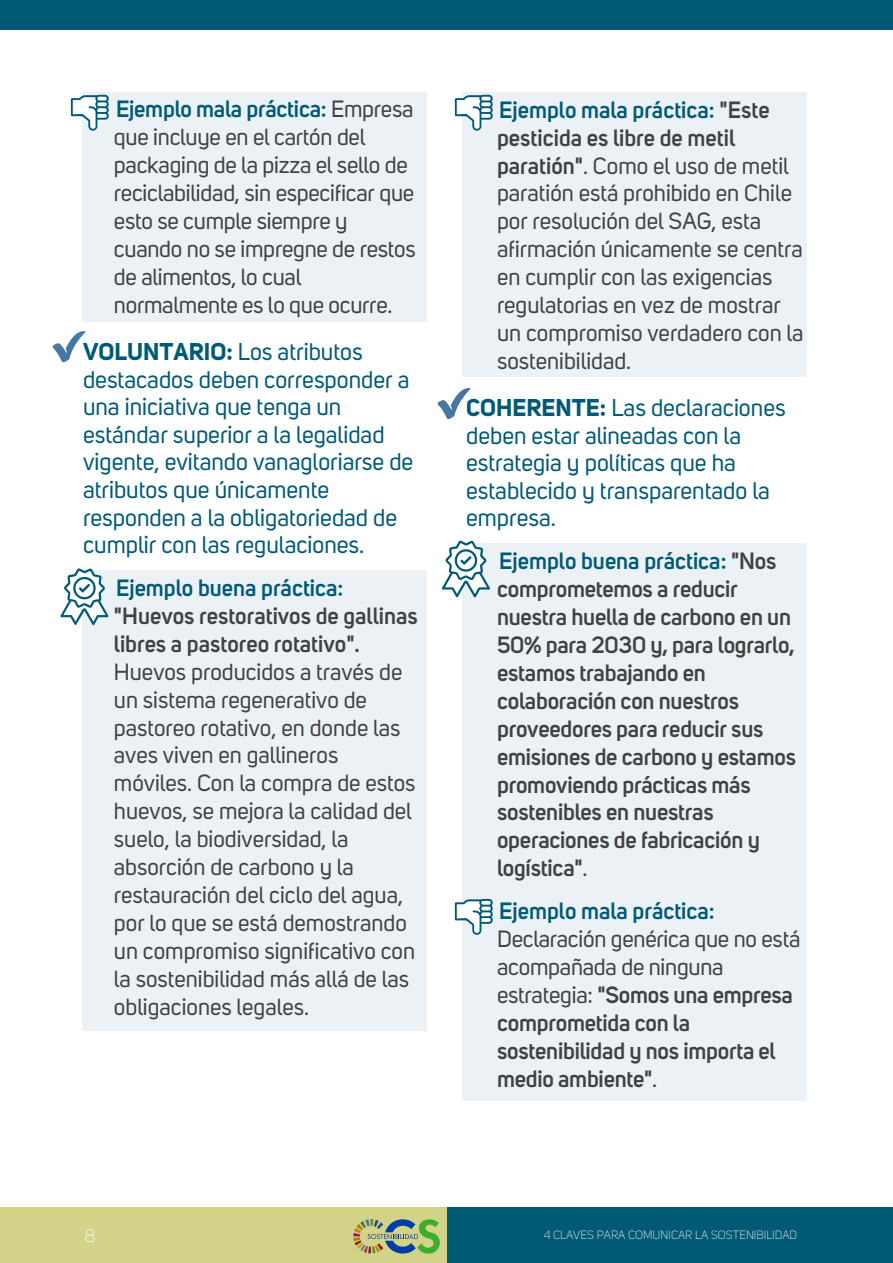
<style>
.page{position:relative;width:893px;height:1263px;background:#fff}
.page>*{position:absolute;margin:0;border:0;box-sizing:border-box;transform-origin:0 0}
.t1{font:24px/27.6px "Uni Sans";color:#005a75}
.t2{font:23.25px/27.9px "Uni Sans";color:#414141}
.t3{font:600 23.25px/27.9px "Uni Sans";letter-spacing:-.01em;color:#414141}
.t4{font:600 23.25px "Uni Sans";color:#005a75}
.t5{font:300 18px "Uni Sans";color:#fff}
.t6{font:300 11.85px "Uni Sans";color:#fff}
.s1{font-weight:600;color:#005a75}
.s2{font-weight:700}
.s3{font-weight:600}
.s4{color:#005a75}
.s5{font-weight:400}
</style>
<div class="page">
<div style="left:462px;top:92px;width:345px;height:284px;background:#ecf1f5"></div>
<div style="left:462px;top:543px;width:345px;height:558px;background:#ecf1f5"></div>
<div style="left:82px;top:92px;width:344px;height:230px;background:#ecf1f5"></div>
<div style="left:82px;top:570px;width:344px;height:460px;background:#ecf1f5"></div>
<svg style="left:442px;top:541px;width:48px;height:56px"></svg>
<svg style="left:455px;top:899px;width:38px;height:36px"></svg>
<svg style="left:455px;top:95px;width:38px;height:36px"></svg>
<svg style="left:60px;top:568px;width:49px;height:57px"></svg>
<svg style="left:71px;top:95px;width:38px;height:36px"></svg>
<div style="left:446px;top:1207px;width:447px;height:56px;background:#005a75"></div>
<div style="left:0;top:1207px;width:446px;height:56px;background:#d2d388"></div>
<svg style="left:353px;top:1219px;width:87px;height:35px"></svg>
<div style="left:0;top:0;width:893px;height:30px;background:#005a75"></div>
<svg style="left:52px;top:331px;width:34px;height:32px"></svg>
<svg style="left:437px;top:388px;width:34px;height:31px"></svg>
<p class="t2" style="left:114px;top:96px;width:303px"><span class="s1">Ejemplo mala práctica:</span> Empresa que incluye en el cartón del packaging de la pizza el sello de reciclabilidad, sin especificar que esto se cumple siempre y cuando no se impregne de restos de alimentos, lo cual normalmente es lo que ocurre.</p>
<p class="t1" style="left:83px;top:338px;width:332px"><span class="s2">VOLUNTARIO:</span> Los atributos destacados deben corresponder a una iniciativa que tenga un estándar superior a la legalidad vigente, evitando vanagloriarse de atributos que únicamente responden a la obligatoriedad de cumplir con las regulaciones.</p>
<p class="t4" style="left:116px;top:574px;width:229px">Ejemplo buena práctica:</p>
<p class="t3" style="left:114px;top:602px;width:305px">"Huevos restorativos de gallinas libres a pastoreo rotativo".</p>
<p class="t2" style="left:114px;top:658px;width:303px">Huevos producidos a través de un sistema regenerativo de pastoreo rotativo, en donde las aves viven en gallineros móviles. Con la compra de estos huevos, se mejora la calidad del suelo, la biodiversidad, la absorción de carbono y la restauración del ciclo del agua, por lo que se está demostrando un compromiso significativo con la sostenibilidad más allá de las obligaciones legales.</p>
<p class="t2" style="left:497px;top:96px;width:308px"><span class="s1">Ejemplo mala práctica:</span> <span class="s3">"Este pesticida es libre de metil paratión"</span>. Como el uso de metil paratión está prohibido en Chile por resolución del SAG, esta afirmación únicamente se centra en cumplir con las exigencias regulatorias en vez de mostrar un compromiso verdadero con la sostenibilidad.</p>
<p class="t1" style="left:466px;top:394px;width:321px"><span class="s2">COHERENTE:</span> Las declaraciones deben estar alineadas con la estrategia y políticas que ha establecido y transparentado la empresa.</p>
<p class="t3" style="left:497px;top:547px;width:300px"><span class="s4">Ejemplo buena práctica:</span> "Nos comprometemos a reducir nuestra huella de carbono en un<br>50% para 2030 y, para lograrlo, estamos trabajando en colaboración con nuestros proveedores para reducir sus emisiones de carbono y estamos promoviendo prácticas más sostenibles en nuestras operaciones de fabricación y logística"<span class="s5">.</span></p>
<p class="t4" style="left:499px;top:897px;width:217px">Ejemplo mala práctica:</p>
<p class="t3" style="left:497px;top:925px;width:305px"><span class="s5">Declaración genérica que no está acompañada de ninguna estrategia:</span> "Somos una empresa comprometida con la sostenibilidad y nos importa el medio ambiente"<span class="s5">.</span></p>
<p class="t5" style="left:85px;top:1225px;width:13px">8</p>
<p class="t6" style="left:544px;top:1228px;width:255px">4 CLAVES PARA COMUNICAR LA SOSTENIBILIDAD</p>
</div>
